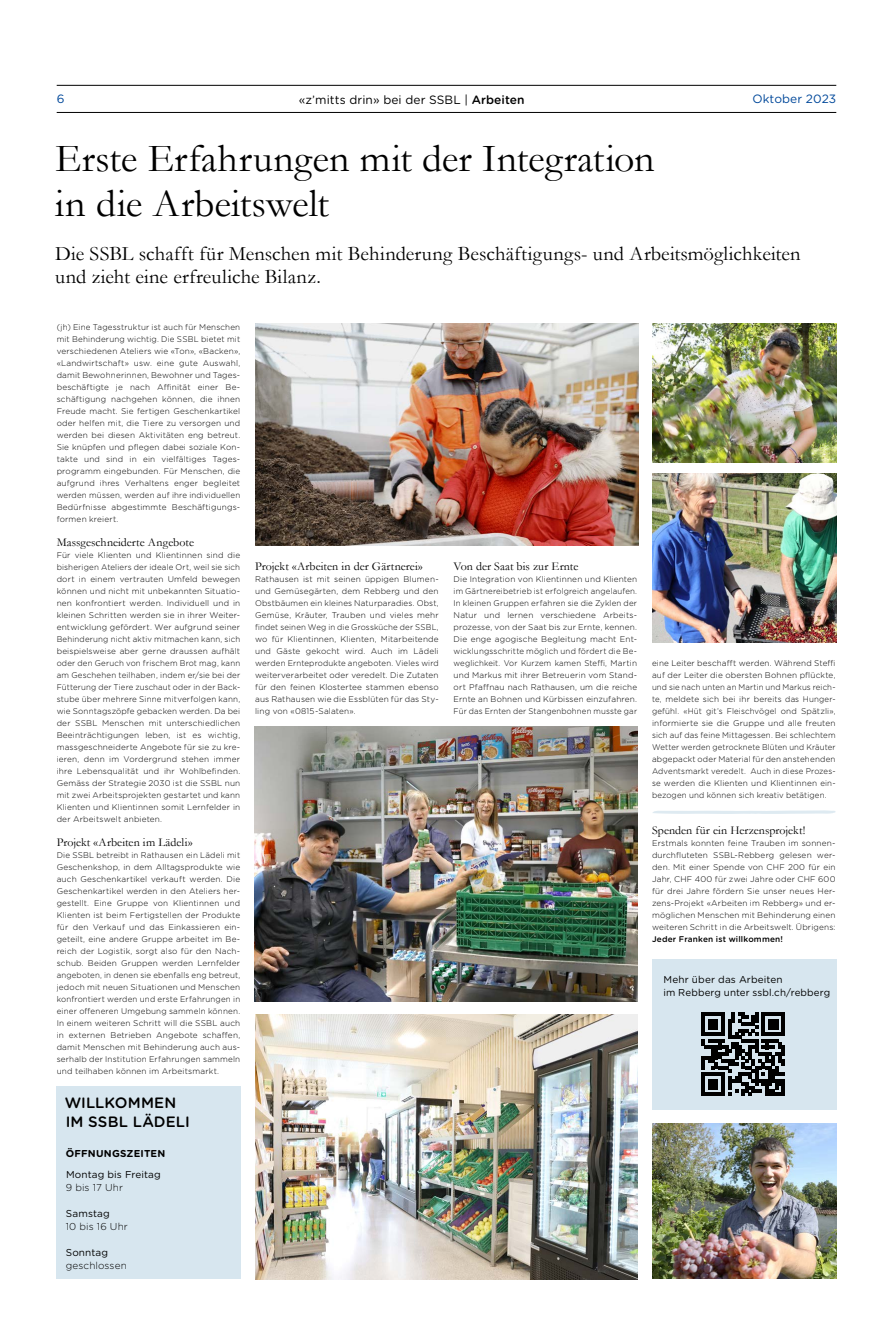
<style>
.page{position:relative;width:893px;height:1333px;background:#fff}
.page>*{position:absolute;margin:0;border:0;box-sizing:border-box;transform-origin:0 0}
.t1{font:40px/45px "Garamond";color:#000}
.t2{font:20.5px/23px "Garamond";letter-spacing:.005em;color:#000}
.t3{font:500 15px/19px "Gotham Rounded";letter-spacing:.005em;color:#000}
.t4{font:12px "Garamond";letter-spacing:.005em;color:#000}
.t5{font:12px "Gotham Rounded";letter-spacing:.005em;color:#000}
.t6{font:12px "Gotham Rounded";letter-spacing:.005em;color:#00489a}
.t7{font:10px/13px "Gotham Rounded";letter-spacing:.01em;color:#000}
.t8{font:300 10px "Gotham Rounded";letter-spacing:.01em;color:#000}
.t9{font:700 10px "Gotham Rounded";letter-spacing:.02em;color:#000}
.t10{font:300 8.2px/12px "Gotham Rounded";letter-spacing:.02em;color:#000;text-align:justify}
.t11{font:500 8.2px "Gotham Rounded";letter-spacing:.025em;color:#000}
.s1{font-weight:500}
</style>
<div class="page">
<hr style="left:57px;top:85px;width:779px;height:1px;background:#000">
<hr style="left:57px;top:112px;width:779px;height:1px;background:#000">
<img style="left:255px;top:1014px;width:383px;height:264px">
<img style="left:652px;top:323px;width:184px;height:139px">
<div style="left:57px;top:1086px;width:184px;height:192px;background:#d7e6ef"></div>
<div style="left:652px;top:959px;width:184px;height:150px;background:#d7e6ef"></div>
<img style="left:255px;top:323px;width:384px;height:223px">
<img style="left:255px;top:726px;width:382px;height:275px">
<img style="left:652px;top:473px;width:184px;height:169px">
<svg style="left:653px;top:810px;width:183px;height:4px"></svg>
<img style="left:652px;top:1123px;width:184px;height:155px">
<svg style="left:701px;top:1012px;width:84px;height:83px"></svg>
<h3 class="t6" style="left:57px;top:91px;width:9px">6</h3>
<h3 class="t5" style="left:299px;top:91px;width:227px">«z’mitts drin» bei der SSBL | <span class="s1">Arbeiten</span></h3>
<h3 class="t6" style="left:753px;top:91px;width:85px">Oktober 2023</h3>
<h1 class="t1" style="left:55px;top:135px;width:601px">Erste Erfahrungen mit der Integration in die Arbeitswelt</h1>
<h2 class="t2" style="left:55px;top:242px;width:747px">Die SSBL schafft für Menschen mit Behinderung Beschäftigungs- und Arbeitsmöglichkeiten und zieht eine erfreuliche Bilanz.</h2>
<p class="t10" style="left:57px;top:320px;width:185px">(jh) Eine Tagesstruktur ist auch für Menschen mit Behinderung wichtig. Die SSBL bietet mit verschiedenen Ateliers wie «Ton», «Backen», «Landwirtschaft» usw. eine gute Auswahl, damit Bewohnerinnen, Bewohner und Tages&shy;beschäftigte je nach Affinität einer Be&shy;schäftigung nachgehen können, die ihnen Freude macht. Sie fertigen Geschenkartikel oder helfen mit, die Tiere zu versorgen und werden bei diesen Aktivitäten eng betreut.<br>Sie knüpfen und pflegen dabei soziale Kon&shy;takte und sind in ein vielfältiges Tages&shy;programm eingebunden. Für Menschen, die aufgrund ihres Verhaltens enger begleitet werden müssen, werden auf ihre individuellen Bedürfnisse abgestimmte Beschäftigungs&shy;formen kreiert.</p>
<h3 class="t4" style="left:57px;top:534px;width:139px">Massgeschneiderte Angebote</h3>
<p class="t10" style="left:57px;top:548px;width:185px">Für viele Klienten und Klientinnen sind die bisherigen Ateliers der ideale Ort, weil sie sich dort in einem vertrauten Umfeld bewegen können und nicht mit unbekannten Situatio&shy;nen konfrontiert werden. Individuell und in kleinen Schritten werden sie in ihrer Weiter&shy;entwicklung gefördert. Wer aufgrund seiner Behinderung nicht aktiv mitmachen kann, sich beispielsweise aber gerne draussen aufhält oder den Geruch von frischem Brot mag, kann am Geschehen teilhaben, indem er/sie bei der Fütterung der Tiere zuschaut oder in der Back&shy;stube über mehrere Sinne mitverfolgen kann, wie Sonntagszöpfe gebacken werden. Da bei der SSBL Menschen mit unterschiedlichen Beeinträchtigungen leben, ist es wichtig, massgeschneiderte Angebote für sie zu kre&shy;ieren, denn im Vordergrund stehen immer ihre Lebensqualität und ihr Wohlbefinden.<br>Gemäss der Strategie 2030 ist die SSBL nun mit zwei Arbeitsprojekten gestartet und kann Klienten und Klientinnen somit Lernfelder in der Arbeitswelt anbieten.</p>
<h3 class="t4" style="left:57px;top:834px;width:137px">Projekt «Arbeiten im Lädeli»</h3>
<p class="t10" style="left:57px;top:848px;width:185px">Die SSBL betreibt in Rathausen ein Lädeli mit Geschenkshop, in dem Alltagsprodukte wie auch Geschenkartikel verkauft werden. Die Geschenkartikel werden in den Ateliers her&shy;gestellt. Eine Gruppe von Klientinnen und Klienten ist beim Fertigstellen der Produkte für den Verkauf und das Einkassieren ein&shy;geteilt, eine andere Gruppe arbeitet im Be&shy;reich der Logistik, sorgt also für den Nach&shy;schub. Beiden Gruppen werden Lernfelder angeboten, in denen sie ebenfalls eng betreut, jedoch mit neuen Situationen und Menschen konfrontiert werden und erste Erfahrungen in einer offeneren Umgebung sammeln können.<br>In einem weiteren Schritt will die SSBL auch in externen Betrieben Angebote schaffen, damit Menschen mit Behinderung auch aus&shy;serhalb der Institution Erfahrungen sammeln und teilhaben können im Arbeitsmarkt.</p>
<h3 class="t3" style="left:65px;top:1092px;width:127px">WILLKOMMEN<br>IM SSBL LÄDELI</h3>
<p class="t9" style="left:66px;top:1146px;width:101px">ÖFFNUNGSZEITEN</p>
<p class="t7" style="left:66px;top:1167px;width:96px">Montag bis Freitag</p>
<p class="t8" style="left:66px;top:1180px;width:59px">9 bis 17 Uhr</p>
<p class="t7" style="left:66px;top:1206px;width:45px">Samstag</p>
<p class="t8" style="left:66px;top:1219px;width:64px">10 bis 16 Uhr</p>
<p class="t7" style="left:66px;top:1245px;width:44px">Sonntag</p>
<p class="t8" style="left:66px;top:1258px;width:62px">geschlossen</p>
<h3 class="t4" style="left:255px;top:558px;width:169px">Projekt «Arbeiten in der Gärtnerei»</h3>
<p class="t10" style="left:255px;top:572px;width:185px">Rathausen ist mit seinen üppigen Blumen&shy;und Gemüsegärten, dem Rebberg und den Obstbäumen ein kleines Naturparadies. Obst, Gemüse, Kräuter, Trauben und vieles mehr findet seinen Weg in die Grossküche der SSBL, wo für Klientinnen, Klienten, Mitarbeitende und Gäste gekocht wird. Auch im Lädeli werden Ernteprodukte angeboten. Vieles wird weiterverarbeitet oder veredelt. Die Zutaten für den feinen Klostertee stammen ebenso aus Rathausen wie die Essblüten für das Sty&shy;ling von «0815-Salaten».</p>
<h3 class="t4" style="left:454px;top:558px;width:126px">Von der Saat bis zur Ernte</h3>
<p class="t10" style="left:454px;top:572px;width:185px">Die Integration von Klientinnen und Klienten im Gärtnereibetrieb ist erfolgreich angelaufen.<br>In kleinen Gruppen erfahren sie die Zyklen der Natur und lernen verschiedene Arbeits&shy;prozesse, von der Saat bis zur Ernte, kennen.<br>Die enge agogische Begleitung macht Ent&shy;wicklungsschritte möglich und fördert die Be&shy;weglichkeit. Vor Kurzem kamen Steffi, Martin und Markus mit ihrer Betreuerin vom Stand&shy;ort Pfaffnau nach Rathausen, um die reiche Ernte an Bohnen und Kürbissen einzufahren.<br>Für das Ernten der Stangenbohnen musste gar</p>
<p class="t10" style="left:652px;top:656px;width:185px">eine Leiter beschafft werden. Während Steffi auf der Leiter die obersten Bohnen pflückte, und sie nach unten an Martin und Markus reich&shy;te, meldete sich bei ihr bereits das Hunger&shy;gefühl. «Hüt git’s Fleischvögel ond Spätzli», informierte sie die Gruppe und alle freuten sich auf das feine Mittagessen. Bei schlechtem Wetter werden getrocknete Blüten und Kräuter abgepackt oder Material für den anstehenden Adventsmarkt veredelt. Auch in diese Prozes&shy;se werden die Klienten und Klientinnen ein&shy;bezogen und können sich kreativ betätigen.</p>
<h3 class="t4" style="left:652px;top:822px;width:155px">Spenden für ein Herzensprojekt!</h3>
<p class="t10" style="left:652px;top:836px;width:185px">Erstmals konnten feine Trauben im sonnen&shy;durchfluteten SSBL-Rebberg gelesen wer&shy;den. Mit einer Spende von CHF 200 für ein Jahr, CHF 400 für zwei Jahre oder CHF 600 für drei Jahre fördern Sie unser neues Her&shy;zens-Projekt «Arbeiten im Rebberg» und er&shy;möglichen Menschen mit Behinderung einen weiteren Schritt in die Arbeitswelt. Übrigens:</p>
<p class="t11" style="left:652px;top:933px;width:133px">Jeder Franken ist willkommen!</p>
<p class="t7" style="left:664px;top:972px;width:168px">Mehr über das Arbeiten<br>im Rebberg unter ssbl.ch/rebberg</p>
</div>
